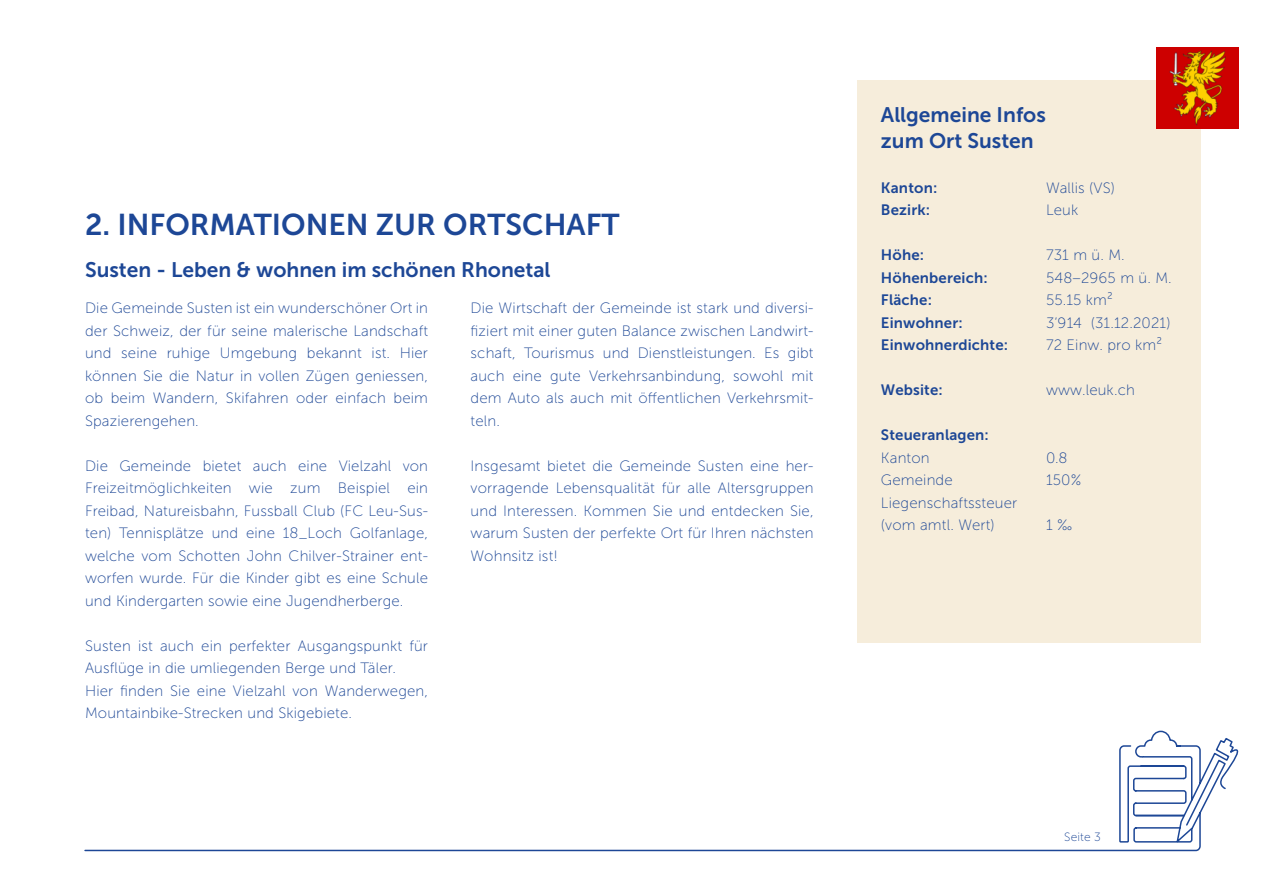
<style>
.page{position:relative;width:1263px;height:893px;background:#fff}
.page>*{position:absolute;margin:0;border:0;box-sizing:border-box;transform-origin:0 0}
.Hauptüberschriften{font:30px "Museo Sans 700";color:#1d4796}
.Zwischenüberschriften{font:21px "Museo Sans 700";color:#1d4796}
.Fliesstexte{font:15px/22.5px "Museo Sans 100";letter-spacing:.01em;color:#1d4796;text-align:justify}
.Fliesstexte-2{font:15px "Museo Sans 700";letter-spacing:.01em;color:#1d4796}
.t1{font:12px "Museo Sans 100";letter-spacing:.01em;color:#1d4796}
</style>
<div class="page">
<svg style="left:84px;top:730px;width:1155px;height:122px"></svg>
<div style="left:857px;top:81px;width:343px;height:562px;background:#f6eddb"></div>
<img style="left:1157px;top:47px;width:81px;height:82px">
<p class="Hauptüberschriften" style="left:85px;top:208px;width:536px">2. INFORMATIONEN ZUR ORTSCHAFT</p>
<p class="Zwischenüberschriften" style="left:85px;top:258px;width:467px">Susten - Leben &amp; wohnen im schönen Rhonetal</p>
<p class="Fliesstexte" style="left:85px;top:297px;width:345px">Die Gemeinde Susten ist ein wunderschöner Ort in der Schweiz, der für seine malerische Landschaft und seine ruhige Umgebung bekannt ist. Hier können Sie die Natur in vollen Zügen geniessen, ob beim Wandern, Skifahren oder einfach beim Spazierengehen.</p>
<p class="Fliesstexte" style="left:85px;top:454px;width:345px">Die Gemeinde bietet auch eine Vielzahl von Freizeitmöglichkeiten wie zum Beispiel ein Freibad, Natureisbahn, Fussball Club (FC Leu-Sus&shy;ten) Tennisplätze und eine 18_Loch Golfanlage, welche vom Schotten John Chilver-Strainer ent&shy;worfen wurde. Für die Kinder gibt es eine Schule und Kindergarten sowie eine Jugendherberge.</p>
<p class="Fliesstexte" style="left:85px;top:634px;width:344px">Susten ist auch ein perfekter Ausgangspunkt für<br>Ausflüge in die umliegenden Berge und Täler.</p>
<p class="Fliesstexte" style="left:85px;top:679px;width:345px">Hier finden Sie eine Vielzahl von Wanderwegen,<br>Mountainbike-Strecken und Skigebiete.</p>
<p class="Fliesstexte" style="left:471px;top:297px;width:344px">Die Wirtschaft der Gemeinde ist stark und diversi&shy;fiziert mit einer guten Balance zwischen Landwirt&shy;schaft, Tourismus und Dienstleistungen. Es gibt auch eine gute Verkehrsanbindung, sowohl mit dem Auto als auch mit öffentlichen Verkehrsmit&shy;teln.</p>
<p class="Fliesstexte" style="left:471px;top:454px;width:345px">Insgesamt bietet die Gemeinde Susten eine her&shy;vorragende Lebensqualität für alle Altersgruppen und Interessen. Kommen Sie und entdecken Sie, warum Susten der perfekte Ort für Ihren nächsten Wohnsitz ist!</p>
<p class="Zwischenüberschriften" style="left:881px;top:103px;width:166px">Allgemeine Infos</p>
<p class="Zwischenüberschriften" style="left:881px;top:129px;width:154px">zum Ort Susten</p>
<p class="Fliesstexte-2" style="left:881px;top:179px;width:58px">Kanton:</p>
<p class="Fliesstexte" style="left:1046px;top:176px;width:71px">Wallis (VS)</p>
<p class="Fliesstexte-2" style="left:881px;top:202px;width:51px">Bezirk:</p>
<p class="Fliesstexte" style="left:1046px;top:199px;width:34px">Leuk</p>
<p class="Fliesstexte-2" style="left:881px;top:247px;width:45px">Höhe:</p>
<p class="Fliesstexte" style="left:1046px;top:244px;width:80px">731 m ü. M.</p>
<p class="Fliesstexte-2" style="left:881px;top:269px;width:108px">Höhenbereich:</p>
<p class="Fliesstexte" style="left:1046px;top:266px;width:127px">548–2965 m ü. M.</p>
<p class="Fliesstexte-2" style="left:881px;top:292px;width:53px">Fläche:</p>
<p class="Fliesstexte" style="left:1046px;top:289px;width:68px">55.15 km²</p>
<p class="Fliesstexte-2" style="left:881px;top:314px;width:83px">Einwohner:</p>
<p class="Fliesstexte" style="left:1046px;top:311px;width:126px">3‘914 (31.12.2021)</p>
<p class="Fliesstexte-2" style="left:881px;top:337px;width:129px">Einwohnerdichte:</p>
<p class="Fliesstexte" style="left:1046px;top:334px;width:118px">72 Einw. pro km²</p>
<p class="Fliesstexte-2" style="left:881px;top:382px;width:63px">Website:</p>
<p class="Fliesstexte" style="left:1046px;top:379px;width:90px">www.leuk.ch</p>
<p class="Fliesstexte-2" style="left:881px;top:427px;width:109px">Steueranlagen:</p>
<p class="Fliesstexte" style="left:881px;top:446px;width:50px">Kanton</p>
<p class="Fliesstexte" style="left:1046px;top:446px;width:23px">0.8</p>
<p class="Fliesstexte" style="left:881px;top:469px;width:73px">Gemeinde</p>
<p class="Fliesstexte" style="left:1046px;top:469px;width:37px">150%</p>
<p class="Fliesstexte" style="left:881px;top:491px;width:138px">Liegenschaftssteuer</p>
<p class="Fliesstexte" style="left:881px;top:514px;width:115px">(vom amtl. Wert)</p>
<p class="Fliesstexte" style="left:1046px;top:514px;width:28px">1 ‰</p>
<p class="t1" style="left:1064px;top:831px;width:38px">Seite 3</p>
</div>
